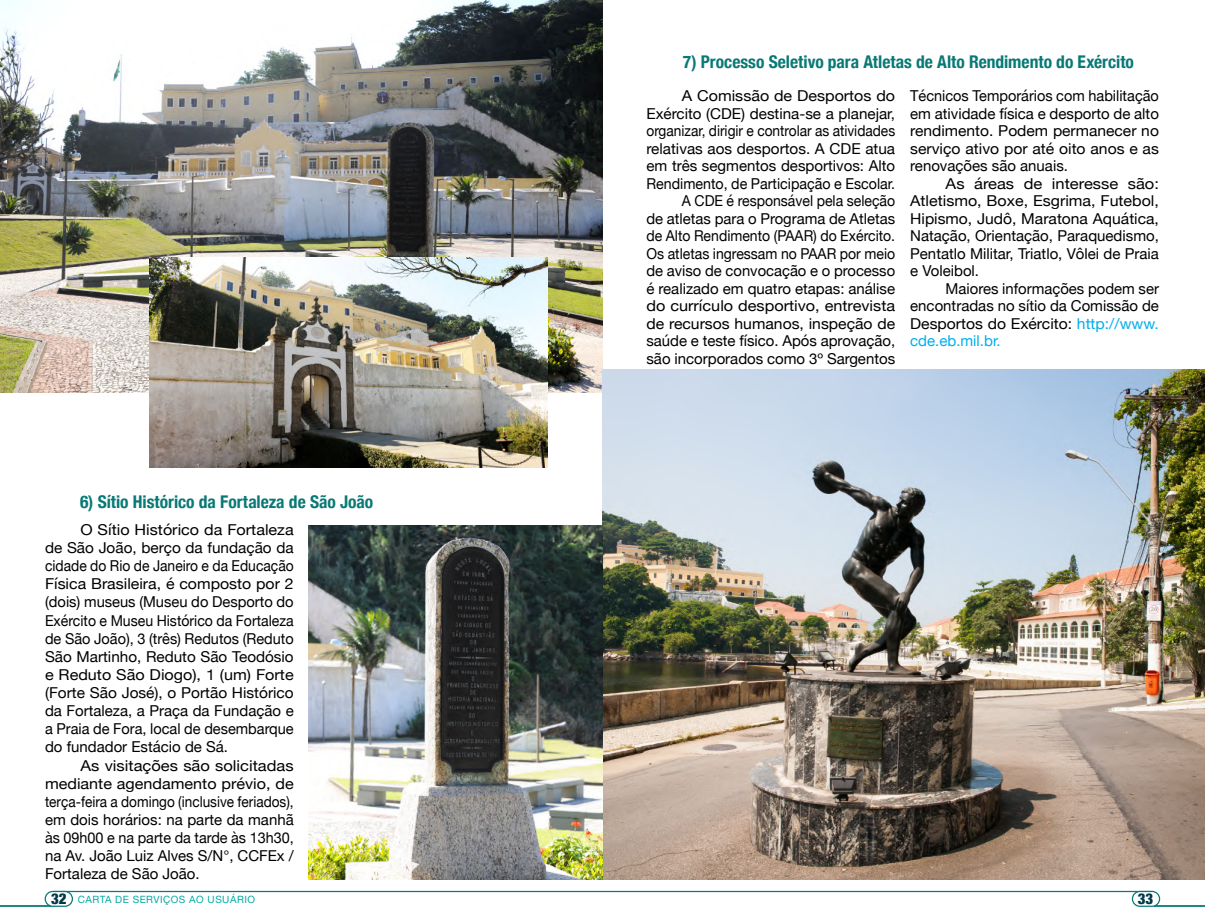
<style>
.page{position:relative;width:1205px;height:922px;background:#fff}
.page>*{position:absolute;margin:0;border:0;box-sizing:border-box;transform-origin:0 0}
.t1{font:700 condensed 17.5px "Helvetica Neue";color:#087975}
.t2{font:15px/17.5px "Helvetica Neue";color:#000;text-align:right;scale:1.07 1}
.t3{font:15px/18.1px "Helvetica Neue";color:#000;text-align:justify;scale:1.08 1}
.t4{font:15px/18.1px "Helvetica Neue";color:#000;text-align:justify;scale:1.1 1}
.t5{font:15px/17.5px "Helvetica Neue";color:#000;text-align:justify}
.t6{font:900 condensed 15px "Helvetica Neue";color:#003a48}
.t7{font:10px "Helvetica Neue";letter-spacing:.05em;color:#01a9a2}
.s1{color:#00aeef}
.s2{font-weight:900;font-stretch:condensed;font-size:15px;color:#003a48}
</style>
<div class="page">
<img style="left:0;top:0;width:602px;height:392px">
<img style="left:602px;top:369px;width:603px;height:510px">
<img style="left:308px;top:525px;width:294px;height:354px">
<img style="left:150px;top:257px;width:397px;height:210px">
<hr style="left:1153px;top:904px;width:52px;height:2px;background:#087975">
<hr style="left:0;top:904px;width:53px;height:2px;background:#087975">
<hr style="left:53px;top:890px;width:1100px;height:1px;background:#087975">
<div style="left:45px;top:890px;width:28px;height:16px;border:1px solid #087975;border-radius:7px"></div>
<div style="left:1132px;top:890px;width:28px;height:16px;border:1px solid #087975;border-radius:7px"></div>
<p class="t1" style="left:683px;top:47px;width:453px">7) Processo Seletivo para Atletas de Alto Rendimento do Exército</p>
<p class="t1" style="left:80px;top:486px;width:295px">6) Sítio Histórico da Fortaleza de São João</p>
<p class="t3" style="left:45px;top:521px;width:232px;text-indent:35px">O Sítio Histórico da Fortaleza de São João, berço da fundação da cidade do Rio de Janeiro e da Educação Física Brasileira, é composto por 2 (dois) museus (Museu do Desporto do Exército e Museu Histórico da Fortaleza de São João), 3 (três) Redutos (Reduto São Martinho, Reduto São Teodósio e Reduto São Diogo), 1 (um) Forte (Forte São José), o Portão Histórico da Fortaleza, a Praça da Fundação e a Praia de Fora, local de desembarque do fundador Estácio de Sá.</p>
<p class="t4" style="left:45px;top:756px;width:228px;text-indent:35px">As visitações são solicitadas mediante agendamento prévio, de terça-feira a domingo (inclusive feriados), em dois horários: na parte da manhã às 09h00 e na parte da tarde às 13h30, na Av. João Luiz Alves S/N°, CCFEx / Fortaleza de São João.</p>
<p class="t2" style="left:646px;top:88px;width:234px">A Comissão de Desportos do Exército (CDE) destina-se a planejar, organizar, dirigir e controlar as atividades relativas aos desportos. A CDE atua em três segmentos desportivos: Alto Rendimento, de Participação e Escolar.<br>A CDE é responsável pela seleção<br>de atletas para o Programa de Atletas de Alto Rendimento (PAAR) do Exército.<br>Os atletas ingressam no PAAR por meio de aviso de convocação e o processo é realizado em quatro etapas: análise do currículo desportivo, entrevista de recursos humanos, inspeção de saúde e teste físico. Após aprovação, são incorporados como 3º Sargentos</p>
<p class="t5" style="left:910px;top:88px;width:250px">Técnicos Temporários com habilitação em atividade física e desporto de alto rendimento. Podem permanecer no serviço ativo por até oito anos e as renovações são anuais.</p>
<p class="t4" style="left:910px;top:175px;width:228px;line-height:17.5px;text-indent:35px">As áreas de interesse são:<br>Atletismo, Boxe, Esgrima, Futebol, Hipismo, Judô, Maratona Aquática, Natação, Orientação, Paraquedismo, Pentatlo Militar, Triatlo, Vôlei de Praia e Voleibol.</p>
<p class="t5" style="left:910px;top:280px;width:250px;text-indent:35px">Maiores informações podem ser encontradas no sítio da Comissão de Desportos do Exército: <span class="s1">http://www. cde.eb.mil.br.</span></p>
<p class="t7" style="left:51px;top:892px;width:206px"><span class="s2">32</span> CARTA DE SERVIÇOS AO USUÁRIO</p>
<p class="t6" style="left:1138px;top:886px;width:17px">33</p>
</div>
